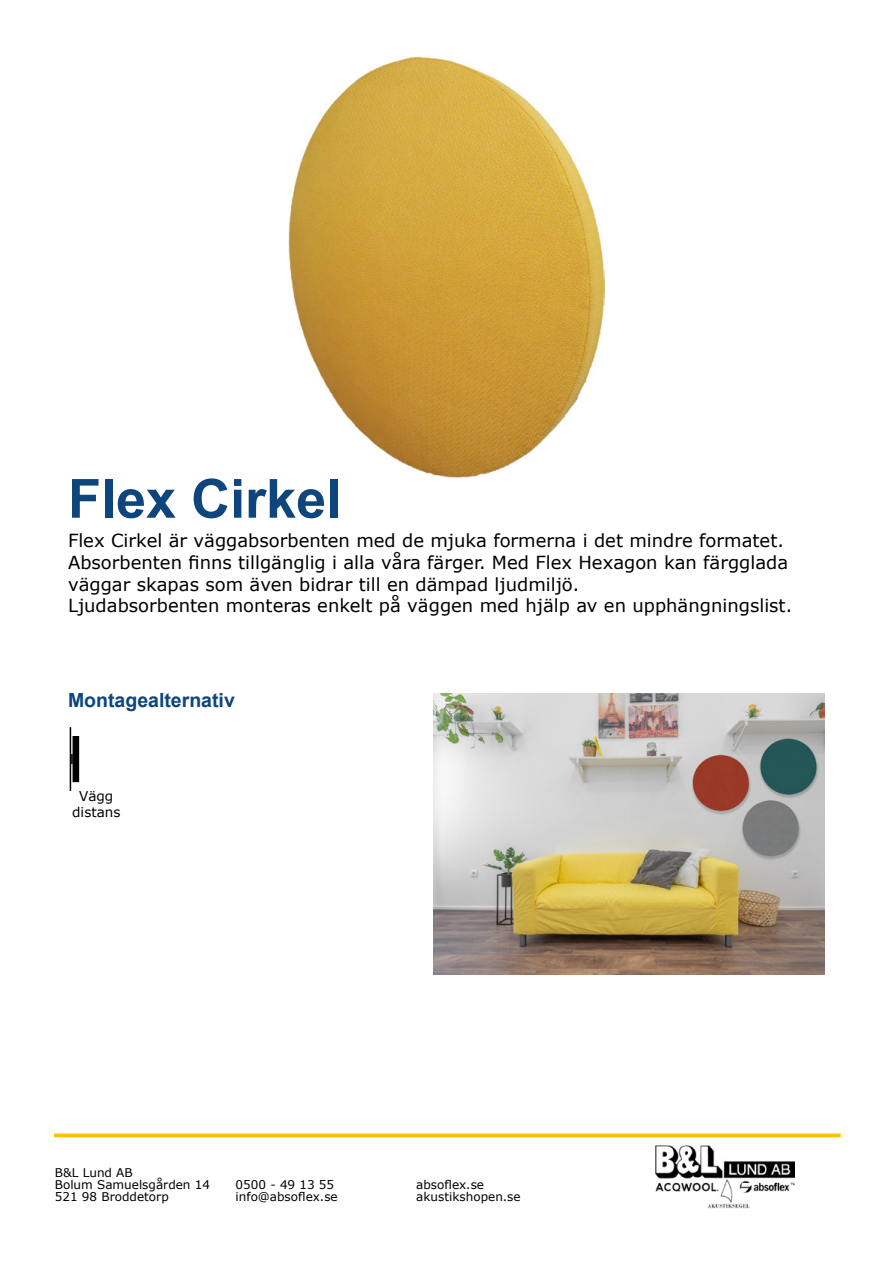
<style>
.page{position:relative;width:893px;height:1263px;background:#fff}
.page>*{position:absolute;margin:0;border:0;box-sizing:border-box;transform-origin:0 0}
.t1{font:700 54px "Arial";color:#0e457d}
.t2{font:700 19.5px "Arial";color:#0e457d}
.t3{font:18px/21.6px "Verdana";color:#000}
.t4{font:13.5px/16.2px "Verdana";color:#000;text-align:center}
.t5{font:12px/12px "Verdana";color:#000}
</style>
<div class="page">
<svg style="left:54px;top:1133px;width:787px;height:4px;fill:#ffc000"></svg>
<img style="left:655px;top:1145px;width:140px;height:64px">
<img style="left:289px;top:56px;width:315px;height:421px">
<hr style="left:70px;top:727px;width:1px;height:64px;background:#000">
<div style="left:73px;top:736px;width:6px;height:46px;background:#000"></div>
<svg style="left:71px;top:754px;width:2px;height:10px"></svg>
<img style="left:434px;top:693px;width:391px;height:282px">
<h1 class="t1" style="left:68px;top:461px;width:275px">Flex Cirkel</h1>
<p class="t3" style="left:68px;top:530px;width:726px">Flex Cirkel är väggabsorbenten med de mjuka formerna i det mindre formatet.<br>Absorbenten finns tillgänglig i alla våra färger. Med Flex Hexagon kan färgglada väggar skapas som även bidrar till en dämpad ljudmiljö.<br>Ljudabsorbenten monteras enkelt på väggen med hjälp av en upphängningslist.</p>
<p class="t2" style="left:68px;top:687px;width:168px">Montagealternativ</p>
<p class="t4" style="left:72px;top:788px;width:50px">Vägg distans</p>
<p class="t5" style="left:55px;top:1167px;width:157px">B&amp;L Lund AB<br>Bolum Samuelsgården 14<br>521 98 Broddetorp</p>
<p class="t5" style="left:236px;top:1179px;width:104px">0500 - 49 13 55 info@absoflex.se</p>
<p class="t5" style="left:416px;top:1179px;width:106px">absoflex.se akustikshopen.se</p>
</div>
